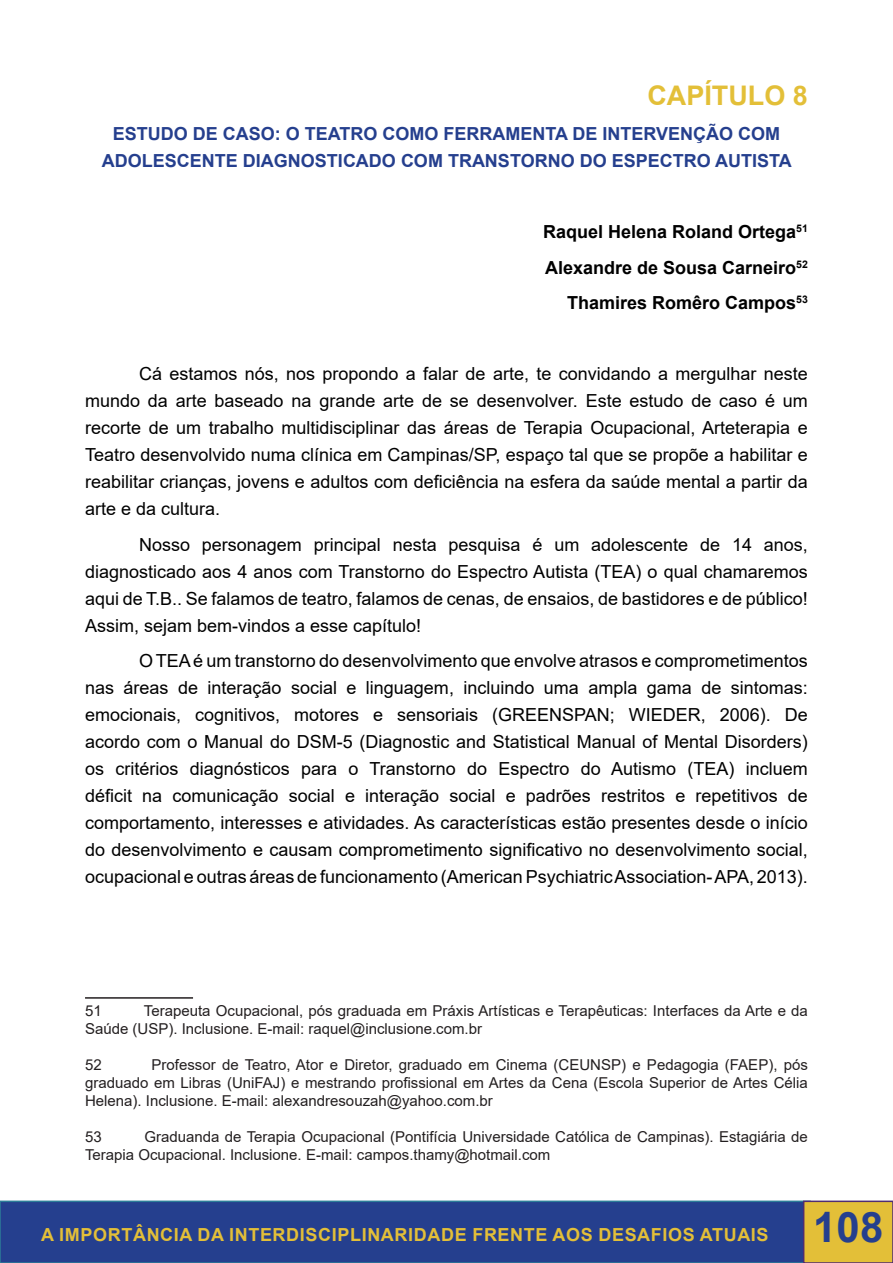
<style>
.page{position:relative;width:893px;height:1263px;background:#fff}
.page>*{position:absolute;margin:0;border:0;box-sizing:border-box;transform-origin:0 0}
.t1{font:700 42px "Arial";color:#253f8e}
.t2{font:700 27px "Arial";color:#e3bf38}
.t3{font:18px/27px "Arial";color:#000;text-align:justify}
.t4{font:700 18px/27px "Arial";color:#253f8e;text-align:center}
.t5{font:700 18px/35.5px "Arial";color:#000}
.t6{font:700 18px "Arial";letter-spacing:.035em;color:#e3bf38}
.t7{font:15px/18px "Arial";color:#231f20}
</style>
<div class="page">
<div style="left:0;top:1200px;width:811px;height:63px;background:#253f8e;border:2px solid #2c7d98"></div>
<div style="left:803px;top:1200px;width:90px;height:63px;background:#e3bf38;border:2px solid #502d71"></div>
<hr style="left:85px;top:997px;width:108px;height:2px;background:#231f20">
<p class="t2" style="left:647px;top:76px;width:162px">CAPÍTULO 8</p>
<p class="t4" style="left:102px;top:121px;width:691px">ESTUDO DE CASO: O TEATRO COMO FERRAMENTA DE INTERVENÇÃO COM<br>ADOLESCENTE DIAGNOSTICADO COM TRANSTORNO DO ESPECTRO AUTISTA</p>
<p class="t5" style="left:543px;top:214px;width:266px">Raquel Helena Roland Ortega<sup>51<br></sup>Alexandre de Sousa Carneiro<sup>52</sup></p>
<p class="t5" style="left:567px;top:285px;width:242px">Thamires Romêro Campos<sup>53</sup></p>
<p class="t3" style="left:85px;top:360px;width:724px;text-indent:54px">Cá estamos nós, nos propondo a falar de arte, te convidando a mergulhar neste mundo da arte baseado na grande arte de se desenvolver. Este estudo de caso é um recorte de um trabalho multidisciplinar das áreas de Terapia Ocupacional, Arteterapia e Teatro desenvolvido numa clínica em Campinas/SP, espaço tal que se propõe a habilitar e reabilitar crianças, jovens e adultos com deficiência na esfera da saúde mental a partir da arte e da cultura.</p>
<p class="t3" style="left:85px;top:531px;width:724px;text-indent:54px">Nosso personagem principal nesta pesquisa é um adolescente de 14 anos, diagnosticado aos 4 anos com Transtorno do Espectro Autista (TEA) o qual chamaremos aqui de T.B.. Se falamos de teatro, falamos de cenas, de ensaios, de bastidores e de público!<br>Assim, sejam bem-vindos a esse capítulo!</p>
<p class="t3" style="left:85px;top:647px;width:724px;text-indent:54px">O TEA é um transtorno do desenvolvimento que envolve atrasos e comprometimentos nas áreas de interação social e linguagem, incluindo uma ampla gama de sintomas: emocionais, cognitivos, motores e sensoriais (GREENSPAN; WIEDER, 2006). De acordo com o Manual do DSM-5 (Diagnostic and Statistical Manual of Mental Disorders) os critérios diagnósticos para o Transtorno do Espectro do Autismo (TEA) incluem déficit na comunicação social e interação social e padrões restritos e repetitivos de comportamento, interesses e atividades. As características estão presentes desde o início do desenvolvimento e causam comprometimento significativo no desenvolvimento social, ocupacional e outras áreas de funcionamento (American Psychiatric Association- APA, 2013).</p>
<p class="t7" style="left:85px;top:1001px;width:724px;text-indent:59px">Terapeuta Ocupacional, pós graduada em Práxis Artísticas e Terapêuticas: Interfaces da Arte e da<br>Saúde (USP). Inclusione. E-mail: raquel@inclusione.com.br</p>
<p class="t7" style="left:85px;top:1055px;width:18px">52</p>
<p class="t7" style="left:85px;top:1001px;width:18px">51</p>
<p class="t7" style="left:85px;top:1055px;width:724px;text-align:justify;text-indent:67px">Professor de Teatro, Ator e Diretor, graduado em Cinema (CEUNSP) e Pedagogia (FAEP), pós graduado em Libras (UniFAJ) e mestrando profissional em Artes da Cena (Escola Superior de Artes Célia Helena). Inclusione. E-mail: alexandresouzah@yahoo.com.br</p>
<p class="t7" style="left:85px;top:1127px;width:18px">53</p>
<p class="t7" style="left:85px;top:1127px;width:724px;text-indent:59px">Graduanda de Terapia Ocupacional (Pontifícia Universidade Católica de Campinas). Estagiária de<br>Terapia Ocupacional. Inclusione. E-mail: campos.thamy@hotmail.com</p>
<p class="t6" style="left:41px;top:1222px;width:729px">A IMPORTÂNCIA DA INTERDISCIPLINARIDADE FRENTE AOS DESAFIOS ATUAIS</p>
<h1 class="t1" style="left:813px;top:1198px;width:72px">108</h1>
</div>
